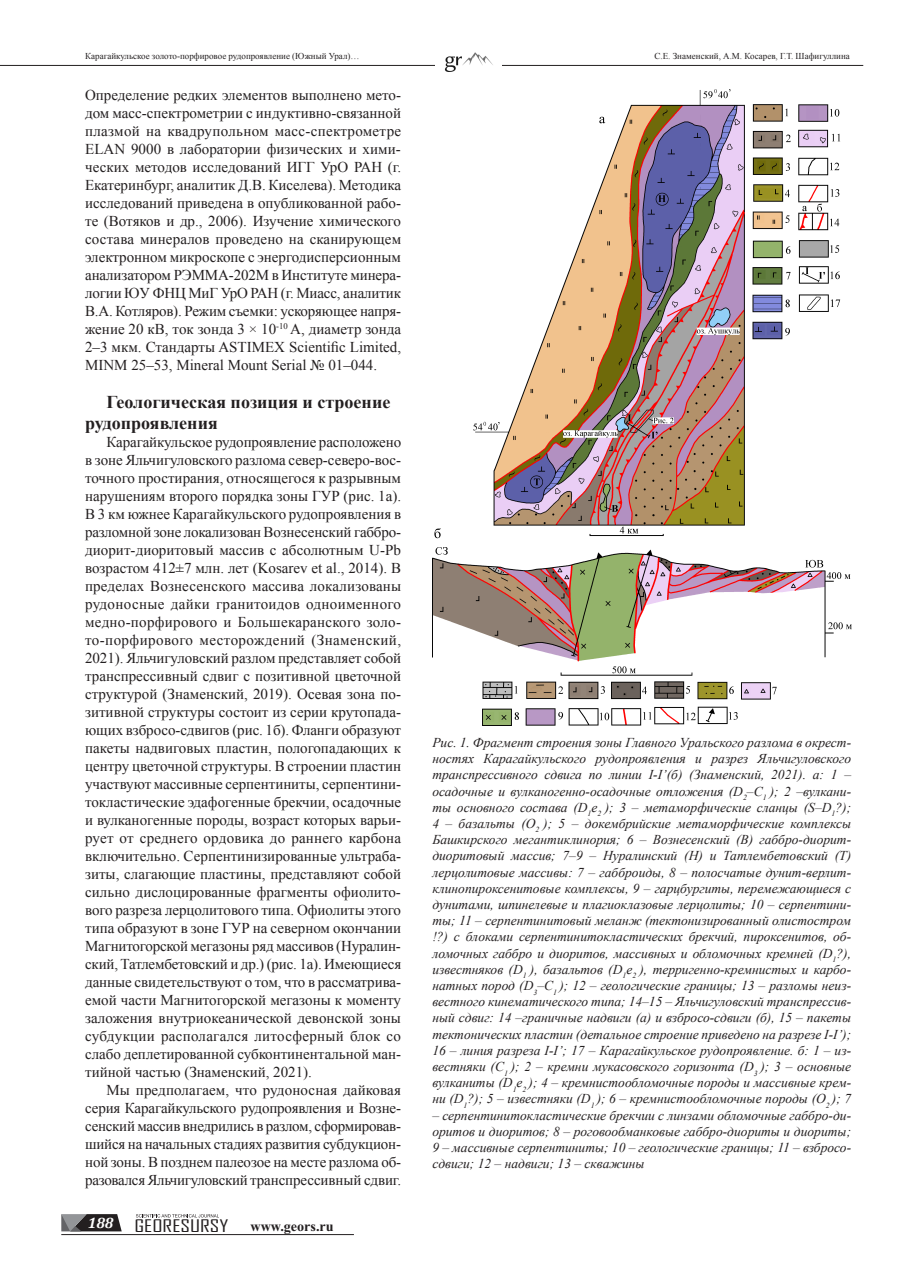
<style>
.page{position:relative;width:915px;height:1276px;background:#fff}
.page>*{position:absolute;margin:0;border:0;box-sizing:border-box;transform-origin:0 0}
.t1{font:700 18px/21.6px "Times New Roman";color:#231f20}
.t2{font:16.65px "Agency FB Cyrillic";color:#231f20;scale:1.37 1}
.t3{font:15px/18px "Times New Roman";color:#231f20;text-align:justify}
.t4{font:italic 700 15px "Cambria";color:#fff}
.t5{font:700 14.1px "Times New Roman";color:#231f20}
.t6{font:italic 13.5px/16.2px "Times New Roman";color:#231f20;text-align:justify}
.t7{font:9px "Times New Roman";color:#231f20}
</style>
<div class="page">
<hr style="left:61px;top:1234px;width:293px;height:1px;background:#231f20">
<svg style="left:136px;top:1214px;width:82px;height:3px"></svg>
<svg style="left:61px;top:1214px;width:61px;height:17px"></svg>
<hr style="left:0;top:65px;width:863px;height:1px;background:#231f20">
<img style="left:435px;top:52px;width:66px;height:20px">
<img style="left:432px;top:89px;width:418px;height:636px">
<p class="t7" style="left:85px;top:50px;width:275px">Карагайкульское золото-порфировое рудопроявление (Южный Урал)…</p>
<p class="t7" style="left:654px;top:50px;width:197px">С.Е. Знаменский, А.М. Косарев, Г.Т. Шафигуллина</p>
<p class="t3" style="left:85px;top:85px;width:317px">Определение редких элементов выполнено мето&shy;дом масс-спектрометрии с индуктивно-связанной плазмой на квадрупольном масс-спектрометре ELAN 9000 в лаборатории физических и хими&shy;ческих методов исследований ИГГ УрО РАН (г.<br>Екатеринбург, аналитик Д.В. Киселева). Методика исследований приведена в опубликованной рабо&shy;те (Вотяков и др., 2006). Изучение химического состава минералов проведено на сканирующем электронном микроскопе с энергодисперсионным анализатором РЭММА-202М в Институте минера&shy;логии ЮУ ФНЦ МиГ УрО РАН (г. Миасс, аналитик В.А. Котляров). Режим съемки: ускоряющее напря&shy;жение 20 кВ, ток зонда 3 × 10<sup>-10</sup> А, диаметр зонда 2–3 мкм. Стандарты ASTIMEX Scientific Limited, MINM 25–53, Mineral Mount Serial № 01–044.</p>
<p class="t1" style="left:85px;top:390px;width:306px;text-indent:21px">Геологическая позиция и строение рудопроявления</p>
<p class="t3" style="left:85px;top:433px;width:317px;text-indent:21px">Карагайкульское рудопроявление расположено в зоне Яльчигуловского разлома север-северо-вос&shy;точного простирания, относящегося к разрывным нарушениям второго порядка зоны ГУР (рис. 1а).<br>В 3 км южнее Карагайкульского рудопроявления в разломной зоне локализован Вознесенский габбро&shy;диорит-диоритовый массив с абсолютным U-Pb возрастом 412±7 млн. лет (Kosarev et al., 2014). В пределах Вознесенского массива локализованы рудоносные дайки гранитоидов одноименного медно-порфирового и Большекаранского золо&shy;то-порфирового месторождений (Знаменский, 2021). Яльчигуловский разлом представляет собой транспрессивный сдвиг с позитивной цветочной структурой (Знаменский, 2019). Осевая зона по&shy;зитивной структуры состоит из серии крутопада&shy;ющих взбросо-сдвигов (рис. 1б). Фланги образуют пакеты надвиговых пластин, пологопадающих к центру цветочной структуры. В строении пластин участвуют массивные серпентиниты, серпентини&shy;токластические эдафогенные брекчии, осадочные и вулканогенные породы, возраст которых варьи&shy;рует от среднего ордовика до раннего карбона включительно. Серпентинизированные ультраба&shy;зиты, слагающие пластины, представляют собой сильно дислоцированные фрагменты офиолито&shy;вого разреза лерцолитового типа. Офиолиты этого типа образуют в зоне ГУР на северном окончании Магнитогорской мегазоны ряд массивов (Нуралин&shy;ский, Татлембетовский и др.) (рис. 1а). Имеющиеся данные свидетельствуют о том, что в рассматрива&shy;емой части Магнитогорской мегазоны к моменту заложения внутриокеанической девонской зоны субдукции располагался литосферный блок со слабо деплетированной субконтинентальной ман&shy;тийной частью (Знаменский, 2021).</p>
<p class="t3" style="left:85px;top:1081px;width:317px;text-indent:21px">Мы предполагаем, что рудоносная дайковая серия Карагайкульского рудопроявления и Возне&shy;сенский массив внедрились в разлом, сформировав&shy;шийся на начальных стадиях развития субдукцион&shy;ной зоны. В позднем палеозое на месте разлома об&shy;разовался Яльчигуловский транспрессивный сдвиг.</p>
<p class="t4" style="left:88px;top:1212px;width:27px">188</p>
<p class="t2" style="left:134px;top:1215px;width:70px">GEORESURSY</p>
<p class="t5" style="left:250px;top:1217px;width:85px">www.geors.ru</p>
<p class="t6" style="left:432px;top:734px;width:420px">Рис. 1. Фрагмент строения зоны Главного Уральского разлома в окрест&shy;ностях Карагайкульского рудопроявления и разрез Яльчигуловского транспрессивного сдвига по линии I-I’(б) (Знаменский, 2021). а: 1 – осадочные и вулканогенно-осадочные отложения (D<sub>2</sub>–С<sub>1</sub> ); 2 –вулкани&shy;ты основного состава (D<sub>1</sub>е<sub>2</sub> ); 3 – метаморфические сланцы (S–D<sub>1</sub>?); 4 – базальты (О<sub>2</sub> ); 5 – докембрийские метаморфические комплексы Башкирского мегантиклинория; 6 – Вознесенский (В) габбро-диорит&shy;диоритовый массив; 7–9 – Нуралинский (Н) и Татлембетовский (Т) лерцолитовые массивы: 7 – габброиды, 8 – полосчатые дунит-верлит&shy;клинопироксенитовые комплексы, 9 – гарцбургиты, перемежающиеся с дунитами, шпинелевые и плагиоклазовые лерцолиты; 10 – серпентини&shy;ты; 11 – серпентинитовый меланж (тектонизированный олистостром !?) с блоками серпентинитокластических брекчий, пироксенитов, об&shy;ломочных габбро и диоритов, массивных и обломочных кремней (D<sub>1</sub>?), известняков (D<sub>1</sub> ), базальтов (D<sub>1</sub>е<sub>2</sub> ), терригенно-кремнистых и карбо&shy;натных пород (D<sub>3</sub>–С<sub>1</sub> ); 12 – геологические границы; 13 – разломы неиз&shy;вестного кинематического типа; 14–15 – Яльчигуловский транспрессив&shy;ный сдвиг: 14 –граничные надвиги (а) и взбросо-сдвиги (б), 15 – пакеты тектонических пластин (детальное строение приведено на разрезе I-I’); 16 – линия разреза I-I’; 17 – Карагайкульское рудопроявление. б: 1 – из&shy;вестняки (С<sub>1</sub> ); 2 – кремни мукасовского горизонта (D<sub>3</sub> ); 3 – основные вулканиты (D<sub>1</sub>e<sub>2</sub> ); 4 – кремнистообломочные породы и массивные крем&shy;ни (D<sub>1</sub>?); 5 – известняки (D<sub>1</sub> ); 6 – кремнистообломочные породы (О<sub>2</sub> ); 7</p>
<p class="t6" style="left:432px;top:1106px;width:420px">– серпентинитокластические брекчии с линзами обломочные габбро-ди&shy;оритов и диоритов; 8 – роговообманковые габбро-диориты и диориты; 9 – массивные серпентиниты; 10 – геологические границы; 11 – взбросо&shy;сдвиги; 12 – надвиги; 13 – скважины</p>
</div>
